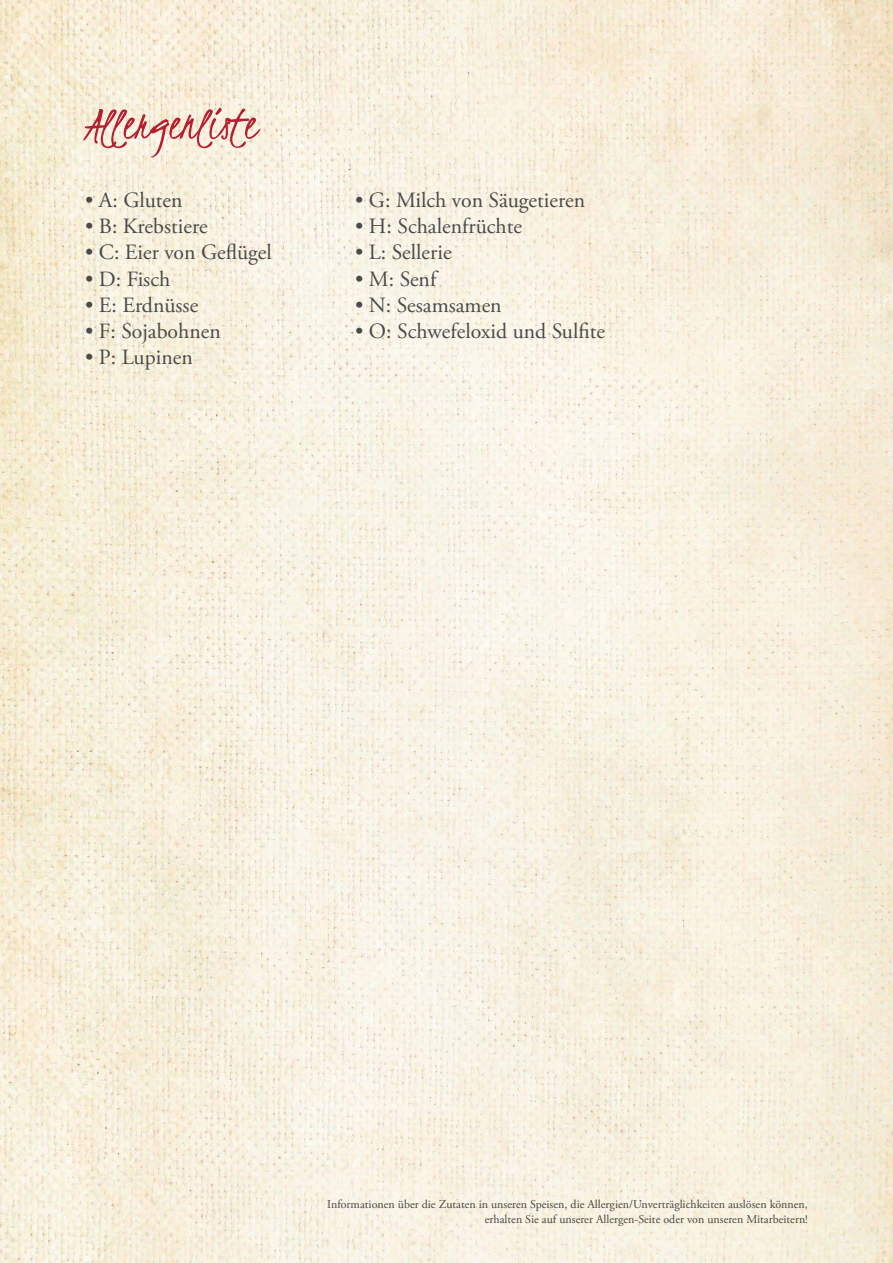
<style>
.page{position:relative;width:893px;height:1263px;background:#fff}
.page>*{position:absolute;margin:0;border:0;box-sizing:border-box;transform-origin:0 0}
.t1{font:51px "Kristi";color:#b61f2f}
.t2{font:21.75px "Adobe Garamond Pro";color:#4a4a49}
.t3{font:12px/14.4px "Adobe Garamond Pro";color:#4a4a49;text-align:right}
</style>
<div class="page">
<img style="left:0;top:0;width:893px;height:1263px">
<h1 class="t1" style="left:85px;top:91px;width:173px">Allergenliste</h1>
<p class="t2" style="left:85px;top:187px;width:99px">• A: Gluten</p>
<p class="t2" style="left:355px;top:187px;width:232px">• G: Milch von Säugetieren</p>
<p class="t2" style="left:85px;top:213px;width:124px">• B: Krebstiere</p>
<p class="t2" style="left:355px;top:213px;width:169px">• H: Schalenfrüchte</p>
<p class="t2" style="left:85px;top:239px;width:188px">• C: Eier von Geflügel</p>
<p class="t2" style="left:355px;top:239px;width:98px">• L: Sellerie</p>
<p class="t2" style="left:85px;top:266px;width:87px">• D: Fisch</p>
<p class="t2" style="left:355px;top:266px;width:83px">• M: Senf</p>
<p class="t2" style="left:85px;top:292px;width:115px">• E: Erdnüsse</p>
<p class="t2" style="left:355px;top:292px;width:148px">• N: Sesamsamen</p>
<p class="t2" style="left:85px;top:318px;width:137px">• F: Sojabohnen</p>
<p class="t2" style="left:355px;top:318px;width:251px">• O: Schwefeloxid und Sulfite</p>
<p class="t2" style="left:85px;top:344px;width:109px">• P: Lupinen</p>
<p class="t3" style="left:327px;top:1197px;width:482px">Informationen über die Zutaten in unseren Speisen, die Allergien/Unverträglichkeiten auslösen können, erhalten Sie auf unserer Allergen-Seite oder von unseren Mitarbeitern!</p>
</div>
